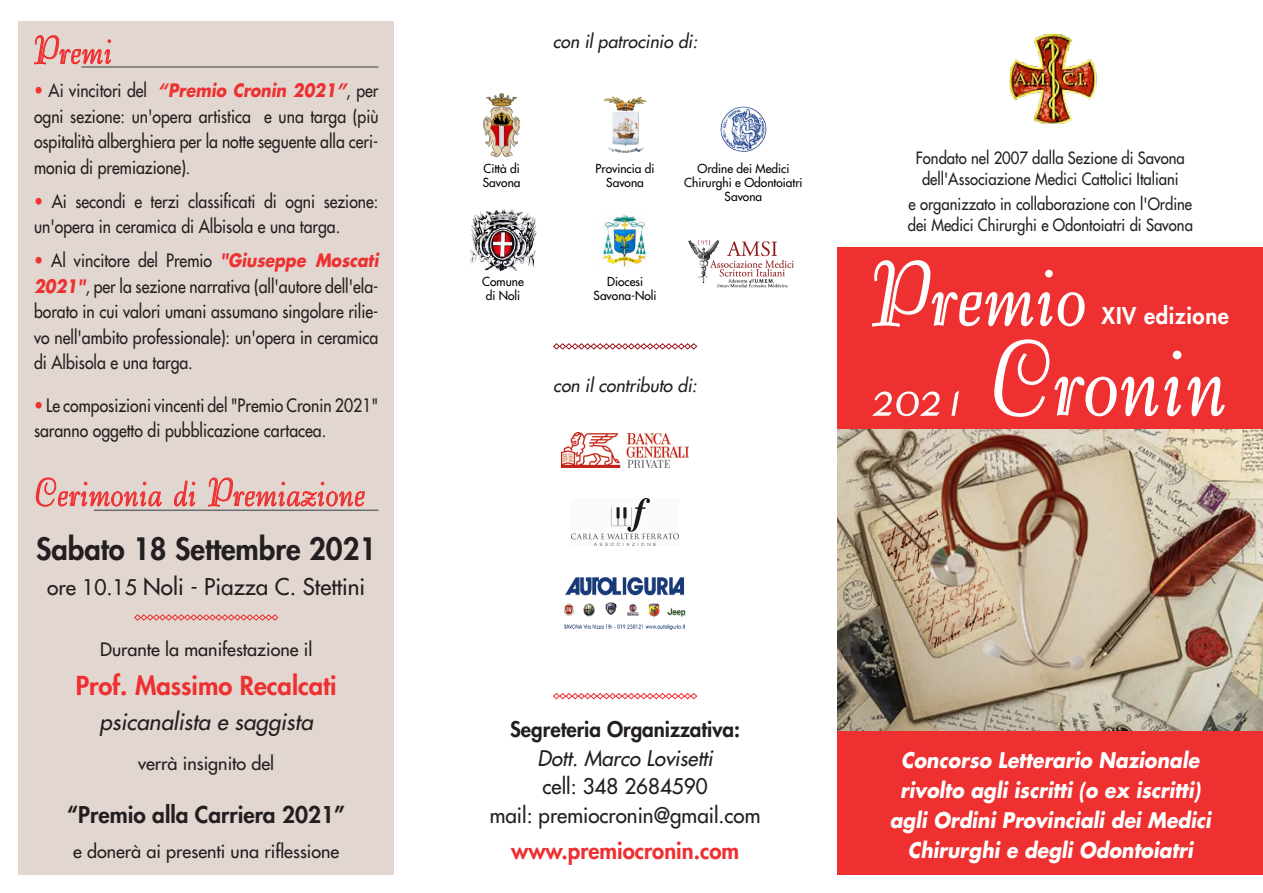
<style>
.page{position:relative;width:1263px;height:893px;background:#fff}
.page>*{position:absolute;margin:0;border:0;box-sizing:border-box;transform-origin:0 0}
.t1{font:105px "Bernhard Tango BT";color:#fff}
.t2{font:90px "Bernhard Tango BT";color:#fff}
.t3{font:43.5px "Bernhard Tango BT";color:#fff}
.t4{font:39px "Bernhard Tango BT";color:#ee3031}
.t5{font:800 30px "Futura";color:#231f20}
.t6{font:800 25.5px "Futura";color:#ee3031}
.t7{font:22.5px "Futura";color:#231f20}
.t8{font:800 22.5px "Futura";color:#231f20}
.t9{font:italic 22.5px "Futura";color:#231f20}
.t10{font:800 22.5px "Futura";color:#ee3031}
.t11{font:800 22.5px "Futura";letter-spacing:.03em;color:#fff}
.t12{font:italic 700 21px/30px "Futura";color:#fff;text-align:center;scale:.9 1}
.t13{font:21px "Futura";color:#231f20}
.t14{font:800 21px "Futura";color:#231f20}
.t15{font:italic 21px "Futura";color:#231f20}
.t16{font:18px/25.5px "Futura";color:#231f20;text-align:justify;scale:.88 1}
.t17{font:18px "Futura";color:#231f20}
.t18{font:italic 18px "Futura";color:#231f20}
.t19{font:16.5px "Futura";color:#231f20;scale:.9 1}
.t20{font:12.15px/14px "Futura";color:#000;text-align:center}
.s1{color:#ee3031}
.s2{font-weight:700;font-style:italic;color:#ee3031}
.s3{font-size:21px}
</style>
<div class="page">
<div style="left:18px;top:21px;width:376px;height:853px;background:#e2d7d0"></div>
<hr style="left:81px;top:66px;width:297px;height:2px;background:#6c6d70">
<hr style="left:94px;top:509px;width:284px;height:2px;background:#6c6d70">
<div style="left:838px;top:247px;width:425px;height:628px;background:#ee3031"></div>
<img style="left:838px;top:429px;width:425px;height:301px">
<svg style="left:871px;top:260px;width:214px;height:67px"></svg>
<svg style="left:994px;top:339px;width:231px;height:78px"></svg>
<svg style="left:34px;top:35px;width:77px;height:32px"></svg>
<svg style="left:35px;top:477px;width:127px;height:30px"></svg>
<svg style="left:174px;top:480px;width:22px;height:27px"></svg>
<svg style="left:208px;top:477px;width:157px;height:30px"></svg>
<svg style="left:872px;top:391px;width:68px;height:26px"></svg>
<svg style="left:951px;top:390px;width:8px;height:26px"></svg>
<img style="left:1009px;top:34px;width:88px;height:90px">
<svg style="left:134px;top:614px;width:145px;height:7px"></svg>
<svg style="left:553px;top:693px;width:144px;height:6px"></svg>
<img style="left:721px;top:107px;width:45px;height:44px">
<div style="left:719px;top:105px;width:49px;height:48px;border:1px solid #fff;border-radius:50%"></div>
<img style="left:484px;top:93px;width:35px;height:63px">
<img style="left:689px;top:241px;width:105px;height:47px">
<img style="left:603px;top:96px;width:44px;height:15px">
<img style="left:603px;top:214px;width:44px;height:53px">
<img style="left:471px;top:210px;width:65px;height:60px">
<svg style="left:553px;top:343px;width:144px;height:7px"></svg>
<img style="left:572px;top:499px;width:106px;height:46px">
<svg style="left:561px;top:432px;width:109px;height:36px"></svg>
<img style="left:561px;top:433px;width:128px;height:34px">
<img style="left:563px;top:576px;width:123px;height:54px">
<p class="t4" style="left:34px;top:27px;width:80px">Premi</p>
<p class="t16" style="left:34px;top:78px;width:393px"><span class="s1">•</span> Ai vincitori del <span class="s2">“Premio Cronin 2021”</span>, per ogni sezione: un'opera artistica e una targa (più ospitalità alberghiera per la notte seguente alla ceri&shy;monia di premiazione).</p>
<p class="t16" style="left:34px;top:189px;width:393px"><span class="s1">•</span> Ai secondi e terzi classificati di ogni sezione: un'opera in ceramica di Albisola e una targa.</p>
<p class="t16" style="left:34px;top:248px;width:393px"><span class="s1">•</span> Al vincitore del Premio <span class="s2">"Giuseppe Moscati 2021"</span>, per la sezione narrativa (all'autore dell'ela&shy;borato in cui valori umani assumano singolare rilie&shy;vo nell'ambito professionale): un'opera in ceramica di Albisola e una targa.</p>
<p class="t16" style="left:34px;top:393px;width:393px"><span class="s1">•</span> Le composizioni vincenti del "Premio Cronin 2021" saranno oggetto di pubblicazione cartacea.</p>
<p class="t4" style="left:34px;top:469px;width:333px">Cerimonia di Premiazione</p>
<p class="t5" style="left:36px;top:530px;width:342px">Sabato 18 Settembre 2021</p>
<p class="t7" style="left:47px;top:572px;width:320px"><span class="s3">ore 10.15</span> Noli - Piazza C. Stettini</p>
<p class="t17" style="left:100px;top:638px;width:214px">Durante la manifestazione il</p>
<p class="t6" style="left:76px;top:669px;width:262px">Prof. Massimo Recalcati</p>
<p class="t9" style="left:100px;top:708px;width:215px">psicanalista e saggista</p>
<p class="t17" style="left:138px;top:752px;width:138px">verrà insignito del</p>
<p class="t8" style="left:67px;top:800px;width:279px">“Premio alla Carriera 2021”</p>
<p class="t17" style="left:73px;top:840px;width:268px">e donerà ai presenti una riflessione</p>
<p class="t18" style="left:553px;top:30px;width:146px">con il patrocinio di:</p>
<p class="t20" style="left:484px;top:161px;width:38px">Città di</p>
<p class="t20" style="left:483px;top:175px;width:39px">Savona</p>
<p class="t20" style="left:596px;top:161px;width:61px">Provincia di</p>
<p class="t20" style="left:606px;top:175px;width:39px">Savona</p>
<p class="t20" style="left:697px;top:161px;width:93px">Ordine dei Medici</p>
<p class="t20" style="left:684px;top:175px;width:120px">Chirurghi e Odontoiatri<br>Savona</p>
<p class="t20" style="left:482px;top:275px;width:43px">Comune</p>
<p class="t20" style="left:486px;top:289px;width:36px">di Noli</p>
<p class="t20" style="left:607px;top:275px;width:38px">Diocesi</p>
<p class="t20" style="left:594px;top:289px;width:64px">Savona-Noli</p>
<p class="t18" style="left:553px;top:374px;width:145px">con il contributo di:</p>
<p class="t19" style="left:916px;top:148px;width:300px">Fondato nel 2007 dalla Sezione di Savona</p>
<p class="t19" style="left:922px;top:169px;width:287px">dell'Associazione Medici Cattolici Italiani</p>
<p class="t19" style="left:908px;top:194px;width:317px">e organizzato in collaborazione con l'Ordine</p>
<p class="t19" style="left:908px;top:215px;width:318px">dei Medici Chirurghi e Odontoiatri di Savona</p>
<p class="t2" style="left:872px;top:241px;width:218px">Premio</p>
<p class="t11" style="left:1101px;top:301px;width:129px">XIV edizione</p>
<p class="t3" style="left:872px;top:374px;width:97px">2021</p>
<p class="t1" style="left:989px;top:316px;width:241px">Cronin</p>
<p class="t14" style="left:510px;top:716px;width:231px">Segreteria Organizzativa:</p>
<p class="t15" style="left:537px;top:745px;width:177px">Dott. Marco Lovisetti</p>
<p class="t13" style="left:543px;top:773px;width:167px">cell: 348 2684590</p>
<p class="t13" style="left:490px;top:802px;width:272px">mail: premiocronin@gmail.com</p>
<p class="t10" style="left:511px;top:836px;width:230px">www.premiocronin.com</p>
<p class="t12" style="left:901px;top:745px;width:333px">Concorso Letterario Nazionale</p>
<p class="t12" style="left:900px;top:775px;width:335px">rivolto agli iscritti (o ex iscritti)</p>
<p class="t12" style="left:890px;top:805px;width:358px">agli Ordini Provinciali dei Medici<br>Chirurghi e degli Odontoiatri</p>
</div>
